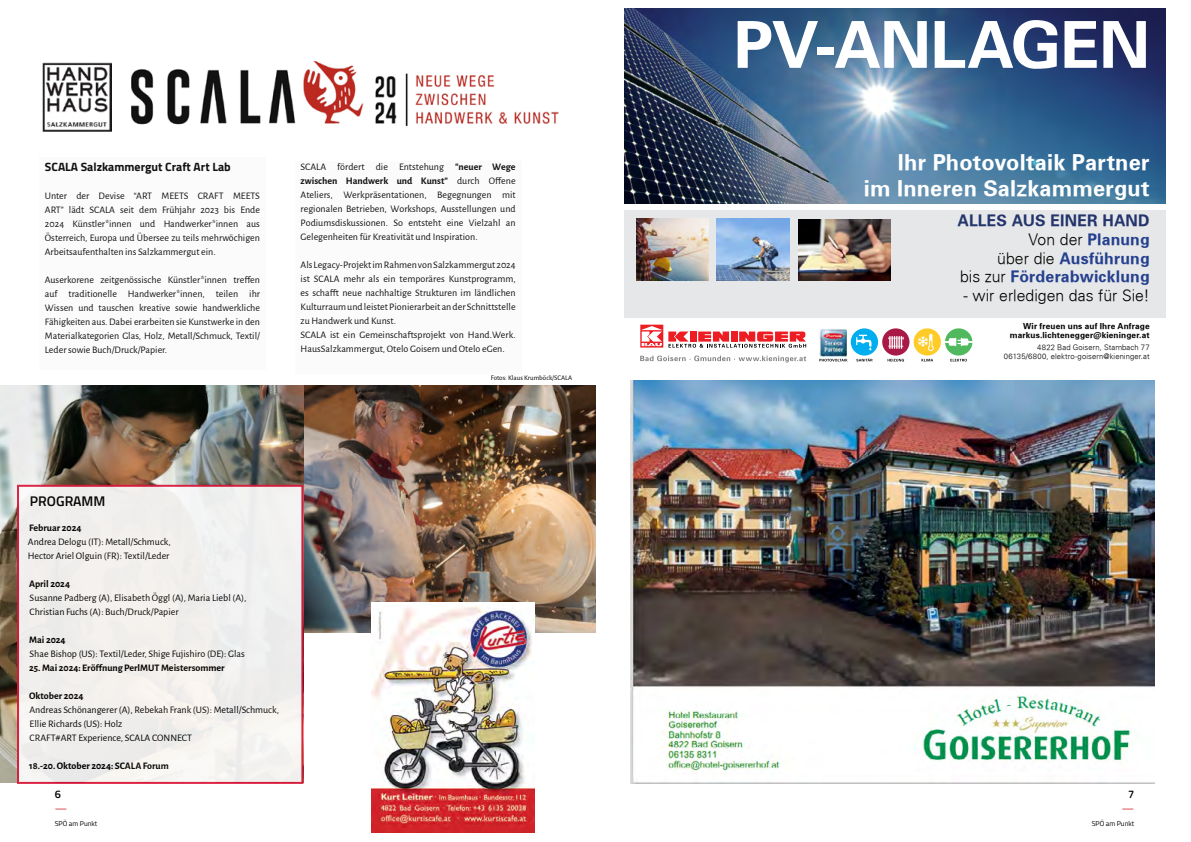
<style>
.page{position:relative;width:1191px;height:842px;background:#fff}
.page>*{position:absolute;margin:0;border:0;box-sizing:border-box;transform-origin:0 0}
.t1{font:700 64.8px "Kieninger";letter-spacing:-.015em;color:#fff}
.t2{font:700 21.6px/25.9px "Kieninger";letter-spacing:.01em;color:#fff;text-align:right}
.t3{font:700 15.7px/18.9px "Kieninger";letter-spacing:.01em;color:#25408f;text-align:right}
.t4{font:15.7px "Kieninger";color:#000}
.t5{font:600 14px "Titillium Web";color:#000}
.t6{font:700 12px "Titillium Web";color:#000}
.t7{font:600 11px "Titillium Web";color:#000}
.t8{font:11px "Titillium Web";color:#d2232a}
.t9{font:10px/14px "Alegreya Sans";color:#000}
.t10{font:700 10px "Alegreya Sans";color:#000}
.t11{font:700 8.2px/9.9px "Kieninger";letter-spacing:.02em;color:#000;text-align:right}
.t12{font:7.6px/9.2px "Kieninger";letter-spacing:.01em;color:#000;text-align:right}
.t13{font:7px "Alegreya Sans";color:#000}
.t14{font:7px "Titillium Web";color:#000}
.s1{font-weight:700}
.s2{color:#23356c}
.s3{font-weight:400;color:#000}
</style>
<div class="page">
<img style="left:131px;top:62px;width:428px;height:63px">
<img style="left:303px;top:386px;width:292px;height:247px">
<img style="left:0;top:386px;width:303px;height:396px">
<div style="left:18px;top:486px;width:284px;height:297px;background:#f1efed"></div>
<div style="left:17px;top:485px;width:286px;height:299px;border:2px solid #db163a"></div>
<img style="left:372px;top:602px;width:162px;height:230px">
<div style="left:39px;top:157px;width:227px;height:213px;background:#fbfbfb"></div>
<div style="left:295px;top:162px;width:226px;height:212px;background:#fbfbfb"></div>
<div style="left:625px;top:210px;width:541px;height:107px;background:#e6e7e8"></div>
<img style="left:717px;top:219px;width:72px;height:62px">
<img style="left:636px;top:219px;width:72px;height:62px">
<img style="left:798px;top:219px;width:92px;height:62px">
<svg style="left:640px;top:356px;width:166px;height:7px"></svg>
<svg style="left:850px;top:328px;width:28px;height:28px"></svg>
<svg style="left:856px;top:335px;width:15px;height:15px"></svg>
<svg style="left:856px;top:358px;width:16px;height:3px"></svg>
<svg style="left:882px;top:328px;width:90px;height:33px"></svg>
<svg style="left:640px;top:325px;width:166px;height:23px"></svg>
<img style="left:820px;top:328px;width:26px;height:28px">
<svg style="left:819px;top:359px;width:28px;height:2px"></svg>
<img style="left:625px;top:8px;width:541px;height:196px">
<img style="left:630px;top:381px;width:524px;height:402px">
<img style="left:42px;top:62px;width:69px;height:69px">
<p class="t6" style="left:45px;top:157px;width:187px">SCALA Salzkammergut Craft Art Lab</p>
<p class="t9" style="left:45px;top:188px;width:216px;text-align:justify">Unter der Devise “ART MEETS CRAFT MEETS ART” lädt SCALA seit dem Frühjahr 2023 bis Ende 2024 Künstler*innen und Handwerker*innen aus Österreich, Europa und Übersee zu teils mehrwöchigen Arbeitsaufenthalten ins Salzkammergut ein.</p>
<p class="t9" style="left:45px;top:272px;width:216px;text-align:justify">Auserkorene zeitgenössische Künstler*innen treffen auf traditionelle Handwerker*innen, teilen ihr Wissen und tauschen kreative sowie handwerkliche Fähigkeiten aus. Dabei erarbeiten sie Kunstwerke in den Materialkategorien Glas, Holz, Metall/Schmuck, Textil/ Leder sowie Buch/Druck/Papier.</p>
<p class="t9" style="left:300px;top:159px;width:217px;text-align:justify">SCALA fördert die Entstehung <span class="s1">"neuer Wege zwischen Handwerk und Kunst"</span> durch Offene Ateliers, Werkpräsentationen, Begegnungen mit regionalen Betrieben, Workshops, Ausstellungen und Podiumsdiskussionen. So entsteht eine Vielzahl an Gelegenheiten für Kreativität und Inspiration.</p>
<p class="t9" style="left:300px;top:257px;width:216px">Als Legacy-Projekt im Rahmen von Salzkammergut 2024 ist SCALA mehr als ein temporäres Kunstprogramm, es schafft neue nachhaltige Strukturen im ländlichen Kulturraum und leistet Pionierarbeit an der Schnittstelle zu Handwerk und Kunst.<br>SCALA ist ein Gemeinschaftsprojekt von Hand.Werk.<br>HausSalzkammergut, Otelo Goisern und Otelo eGen.</p>
<p class="t13" style="left:491px;top:373px;width:83px">Fotos: Klaus Krumböck/SCALA</p>
<h3 class="t5" style="left:30px;top:490px;width:77px">PROGRAMM</h3>
<p class="t10" style="left:29px;top:520px;width:54px">Februar 2024</p>
<p class="t9" style="left:28px;top:534px;width:144px">Andrea Delogu (IT): Metall/Schmuck,<br>Hector Ariel Olguin (FR): Textil/Leder</p>
<p class="t10" style="left:29px;top:576px;width:42px">April 2024</p>
<p class="t9" style="left:30px;top:590px;width:218px">Susanne Padberg (A), Elisabeth Öggl (A), Maria Liebl (A),<br>Christian Fuchs (A): Buch/Druck/Papier</p>
<p class="t10" style="left:29px;top:632px;width:38px">Mai 2024</p>
<p class="t9" style="left:30px;top:646px;width:217px">Shae Bishop (US): Textil/Leder, Shige Fujishiro (DE): Glas</p>
<p class="t10" style="left:29px;top:660px;width:197px">25. Mai 2024: Eröffnung PerlMUT Meistersommer</p>
<p class="t10" style="left:29px;top:688px;width:56px">Oktober 2024</p>
<p class="t9" style="left:30px;top:702px;width:251px">Andreas Schönangerer (A), Rebekah Frank (US): Metall/Schmuck,<br>Ellie Richards (US): Holz<br>CRAFT#ART Experience, SCALA CONNECT</p>
<p class="t10" style="left:29px;top:758px;width:141px">18.-20. Oktober 2024: SCALA Forum</p>
<p class="t7" style="left:55px;top:786px;width:8px">6</p>
<p class="t8" style="left:55px;top:800px;width:14px">—</p>
<p class="t14" style="left:55px;top:819px;width:44px">SPÖ am Punkt</p>
<h1 class="t1" style="left:733px;top:3px;width:418px">PV-ANLAGEN</h1>
<h2 class="t2" style="left:864px;top:149px;width:287px">Ihr Photovoltaik Partner<br>im Inneren Salzkammergut</h2>
<h3 class="t3" style="left:957px;top:210px;width:194px"><span class="s2">ALLES AUS EINER HAND<br></span><span class="s3">Von der</span> Planung<br><span class="s3">über die</span> Ausführung<br><span class="s3">bis zur</span> Förderabwicklung</h3>
<h3 class="t4" style="left:963px;top:286px;width:188px">- wir erledigen das für Sie!</h3>
<p class="t12" style="left:1004px;top:342px;width:147px">4822 Bad Goisern, Stambach 77<br>06135/6800, elektro-goisern@kieninger.at</p>
<p class="t11" style="left:1009px;top:320px;width:141px">Wir freuen uns auf Ihre Anfrage markus.lichtenegger@kieninger.at</p>
<p class="t7" style="left:1128px;top:786px;width:8px">7</p>
<p class="t8" style="left:1121px;top:800px;width:14px">—</p>
<p class="t14" style="left:1091px;top:819px;width:44px">SPÖ am Punkt</p>
</div>
